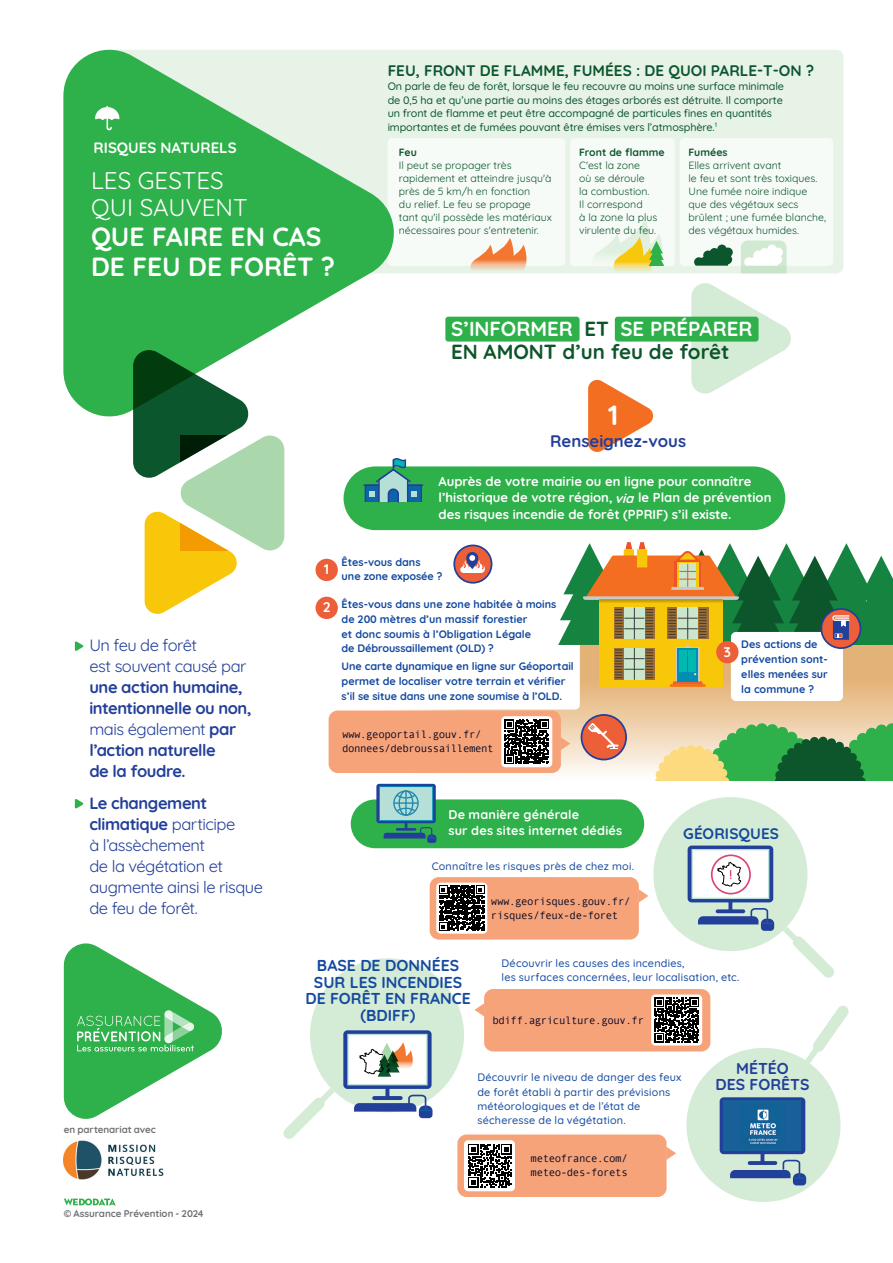
<style>
.page{position:relative;width:893px;height:1263px;background:#fff}
.page>*{position:absolute;margin:0;border:0;box-sizing:border-box;transform-origin:0 0}
.t1{font:700 27.9px "Quicksand";color:#fff}
.t2{font:700 26.4px/30.2px "Quicksand";color:#fff}
.t3{font:24.15px/27.5px "Quicksand";color:#fff}
.t4{font:700 20.4px/23.2px "Quicksand";color:#0d552a}
.t5{font:700 16.8px "Quicksand";color:#223f99}
.t6{font:16.5px/21px "Quicksand";letter-spacing:-.03em;color:#223f99}
.t7{font:700 16.5px/21px "Quicksand";letter-spacing:-.025em;color:#223f99}
.t8{font:700 15.75px/16.8px "Quicksand";color:#13499f;text-align:center}
.t9{font:700 15.75px/16.6px "Quicksand";color:#223f99;text-align:center}
.t10{font:700 15.3px "Quicksand";color:#0c562e}
.t11{font:700 15.3px "Quicksand";letter-spacing:.005em;color:#13499f}
.t12{font:700 15px "Quicksand";color:#fff}
.t13{font:700 14.1px "Quicksand";color:#fff}
.t14{font:700 13.05px/16.8px "Quicksand";color:#fff}
.t15{font:700 12.6px/16.2px "Quicksand";letter-spacing:.015em;color:#fff}
.t16{font:700 10.8px/14.9px "Quicksand";letter-spacing:-.005em;color:#13499f}
.t17{font:500 10.8px/13.5px "Quicksand";letter-spacing:-.01em;color:#0c562e}
.t18{font:500 10.8px/14.4px "Quicksand";letter-spacing:.02em;color:#13499f}
.t19{font:10.8px/14px "Andale Mono";letter-spacing:-.04em;color:#040723}
.t20{font:10.5px/13px "Quicksand";color:#0c562e}
.t21{font:700 10.5px "Quicksand";color:#0c562e}
.t22{font:700 9.75px "Quicksand";letter-spacing:-.01em;color:#717275}
.s1{color:#fff}
.s2{font-weight:400}
.s3{font-weight:700}
.s4{font-style:italic}
</style>
<div class="page">
<svg style="left:412px;top:709px;width:481px;height:64px;background:#efd7ba"></svg>
<svg style="left:650px;top:717px;width:243px;height:64px;background:#84b16f"></svg>
<div style="left:98px;top:50px;width:745px;height:223px;background:#e7f3e7;border-radius:7px"></div>
<svg style="left:588px;top:379px;width:66px;height:73px"></svg>
<svg style="left:691px;top:283px;width:100px;height:111px"></svg>
<div style="left:445px;top:317px;width:135px;height:25px;background:#2eb04a;border-radius:3px"></div>
<div style="left:615px;top:317px;width:143px;height:25px;background:#2eb04a;border-radius:3px"></div>
<div style="left:316px;top:559px;width:22px;height:22px;background:#ec5f38;border-radius:50%"></div>
<div style="left:316px;top:597px;width:22px;height:22px;background:#ec5f38;border-radius:50%"></div>
<svg style="left:581px;top:715px;width:45px;height:44px"></svg>
<div style="left:581px;top:714px;width:46px;height:46px;border:2px solid #223f99;border-radius:50%"></div>
<svg style="left:586px;top:721px;width:34px;height:29px"></svg>
<div style="left:344px;top:466px;width:441px;height:64px;background:#2eb04a;border-radius:32px"></div>
<svg style="left:363px;top:458px;width:60px;height:45px"></svg>
<div style="left:351px;top:799px;width:293px;height:49px;background:#2eb04a;border-radius:24px"></div>
<div style="left:376px;top:784px;width:60px;height:39px;background:#223f99;border-radius:3px"></div>
<svg style="left:379px;top:786px;width:57px;height:57px"></svg>
<div style="left:430px;top:877px;width:209px;height:62px;background:#f7a37a;border-radius:9px"></div>
<svg style="left:639px;top:797px;width:195px;height:181px"></svg>
<div style="left:436px;top:883px;width:51px;height:51px;background:#fff;border-radius:4px"></div>
<svg style="left:439px;top:885px;width:46px;height:46px"></svg>
<div style="left:457px;top:1134px;width:210px;height:63px;background:#f7a37a;border-radius:9px"></div>
<div style="left:464px;top:1140px;width:51px;height:51px;background:linear-gradient(to right,#fff,#fff);border-radius:4px"></div>
<div style="left:329px;top:710px;width:232px;height:63px;background:#f7a37a;border-radius:9px"></div>
<svg style="left:561px;top:737px;width:9px;height:13px"></svg>
<div style="left:501px;top:716px;width:51px;height:51px;background:#fff;border-radius:4px"></div>
<div style="left:484px;top:989px;width:226px;height:62px;background:#f7a37a;border-radius:9px"></div>
<svg style="left:283px;top:958px;width:228px;height:229px"></svg>
<div style="left:651px;top:994px;width:51px;height:51px;background:linear-gradient(to right,#fff,#fff);border-radius:4px"></div>
<div style="left:680px;top:138px;width:153px;height:128px;background:#f7fbf7;border-radius:5px"></div>
<div style="left:388px;top:138px;width:177px;height:128px;background:#f7fbf7;border-radius:4px"></div>
<div style="left:570px;top:138px;width:105px;height:128px;background:#f7fbf7;border-radius:4px"></div>
<svg style="left:471px;top:238px;width:55px;height:33px"></svg>
<svg style="left:593px;top:219px;width:71px;height:53px"></svg>
<svg style="left:654px;top:998px;width:195px;height:204px"></svg>
<svg style="left:694px;top:245px;width:39px;height:21px"></svg>
<svg style="left:741px;top:240px;width:46px;height:33px"></svg>
<svg style="left:504px;top:719px;width:45px;height:45px"></svg>
<svg style="left:332px;top:542px;width:561px;height:167px"></svg>
<svg style="left:63px;top:49px;width:331px;height:368px;fill:#2eb04a"></svg>
<svg style="left:95px;top:106px;width:24px;height:24px"></svg>
<svg style="left:133px;top:350px;width:151px;height:264px"></svg>
<svg style="left:75px;top:641px;width:8px;height:10px"></svg>
<svg style="left:75px;top:799px;width:8px;height:10px"></svg>
<img style="left:63px;top:1140px;width:101px;height:40px">
<svg style="left:64px;top:1198px;width:52px;height:7px"></svg>
<svg style="left:64px;top:943px;width:158px;height:176px"></svg>
<h3 class="t12" style="left:94px;top:136px;width:145px">RISQUES NATURELS</h3>
<h3 class="t3" style="left:91px;top:164px;width:158px">LES GESTES<br>QUI SAUVENT</h3>
<h2 class="t2" style="left:91px;top:219px;width:245px">QUE FAIRE EN CAS<br>DE FEU DE FORÊT ?</h2>
<h3 class="t10" style="left:388px;top:58px;width:428px">FEU, FRONT DE FLAMME, FUMÉES : DE QUOI PARLE-T-ON ?</h3>
<p class="t17" style="left:388px;top:79px;width:398px">On parle de feu de forêt, lorsque le feu recouvre au moins une surface minimale de 0,5 ha et qu’une partie au moins des étages arborés est détruite. Il comporte un front de flamme et peut être accompagné de particules fines en quantités importantes et de fumées pouvant être émises vers l’atmosphère.<sup>1</sup></p>
<p class="t21" style="left:579px;top:144px;width:87px">Front de flamme</p>
<p class="t20" style="left:579px;top:158px;width:80px">C'est la zone<br>où se déroule<br>la combustion.<br>Il correspond<br>à la zone la plus virulente du feu.</p>
<p class="t21" style="left:689px;top:144px;width:41px">Fumées</p>
<p class="t20" style="left:689px;top:158px;width:139px">Elles arrivent avant<br>le feu et sont très toxiques.<br>Une fumée noire indique que des végétaux secs brûlent ; une fumée blanche, des végétaux humides.</p>
<p class="t21" style="left:399px;top:144px;width:20px">Feu</p>
<p class="t20" style="left:399px;top:158px;width:154px">Il peut se propager très rapidement et atteindre jusqu'à près de 5 km/h en fonction<br>du relief. Le feu se propage tant qu'il possède les matériaux nécessaires pour s'entretenir.</p>
<h3 class="t4" style="left:451px;top:315px;width:303px"><span class="s1">S’INFORMER</span> ET <span class="s1">SE PRÉPARER<br></span>EN AMONT d’un feu de forêt</h3>
<h3 class="t6" style="left:89px;top:633px;width:159px">Un feu de forêt<br>est souvent causé par</h3>
<h3 class="t7" style="left:89px;top:675px;width:164px">une action humaine, intentionnelle ou non, <span class="s2">mais également</span> par l’action naturelle<br>de la foudre.</h3>
<h3 class="t6" style="left:89px;top:791px;width:175px"><span class="s3">Le changement climatique</span> participe<br>à l’assèchement<br>de la végétation et augmente ainsi le risque de feu de forêt.</h3>
<h1 class="t1" style="left:608px;top:393px;width:12px">1</h1>
<h3 class="t5" style="left:550px;top:428px;width:137px">Renseignez-vous</h3>
<p class="t14" style="left:438px;top:471px;width:334px">Auprès de votre mairie ou en ligne pour connaître l’historique de votre région, <span class="s4">via</span>le Plan de prévention des risques incendie de forêt (PPRIF) s’il existe.</p>
<h3 class="t13" style="left:324px;top:558px;width:7px">1</h3>
<h3 class="t13" style="left:323px;top:596px;width:10px">2</h3>
<p class="t16" style="left:342px;top:553px;width:102px">Êtes-vous dans<br>une zone exposée ?</p>
<p class="t16" style="left:342px;top:595px;width:216px">Êtes-vous dans une zone habitée à moins de 200 mètres d’un massif forestier<br>et donc soumis à l’Obligation Légale<br>de Débroussaillement (OLD) ?</p>
<p class="t16" style="left:342px;top:658px;width:234px">Une carte dynamique en ligne sur Géoportail permet de localiser votre terrain et vérifier s’il se situe dans une zone soumise à l’OLD.</p>
<p class="t19" style="left:342px;top:727px;width:153px">www.geoportail.gouv.fr/ donnees/debroussaillement</p>
<h3 class="t13" style="left:724px;top:641px;width:9px">3</h3>
<p class="t16" style="left:741px;top:636px;width:88px">Des actions de prévention sont&shy;elles menées sur la commune ?</p>
<p class="t15" style="left:448px;top:805px;width:175px">De manière générale<br>sur des sites internet dédiés</p>
<p class="t18" style="left:432px;top:857px;width:204px">Connaître les risques près de chez moi.</p>
<p class="t19" style="left:491px;top:894px;width:141px">www.georisques.gouv.fr/ risques/feux-de-foret</p>
<h3 class="t11" style="left:683px;top:821px;width:97px">GÉORISQUES</h3>
<p class="t22" style="left:64px;top:1121px;width:94px">en partenariat avec</p>
<p class="t22" style="left:64px;top:1206px;width:141px">© Assurance Prévention - 2024</p>
<h3 class="t8" style="left:305px;top:955px;width:167px">BASE DE DONNÉES<br>SUR LES INCENDIES<br>DE FORÊT EN FRANCE (BDIFF)</h3>
<p class="t18" style="left:502px;top:954px;width:239px">Découvrir les causes des incendies,<br>les surfaces concernées, leur localisation, etc.</p>
<p class="t19" style="left:492px;top:1012px;width:153px">bdiff.agriculture.gouv.fr</p>
<p class="t18" style="left:477px;top:1069px;width:205px">Découvrir le niveau de danger des feux de forêt établi à partir des prévisions météorologiques et de l’état de sécheresse de la végétation.</p>
<p class="t19" style="left:531px;top:1151px;width:99px">meteofrance.com/ meteo-des-forets</p>
<h3 class="t9" style="left:715px;top:1058px;width:95px">MÉTÉO<br>DES FORÊTS</h3>
</div>
